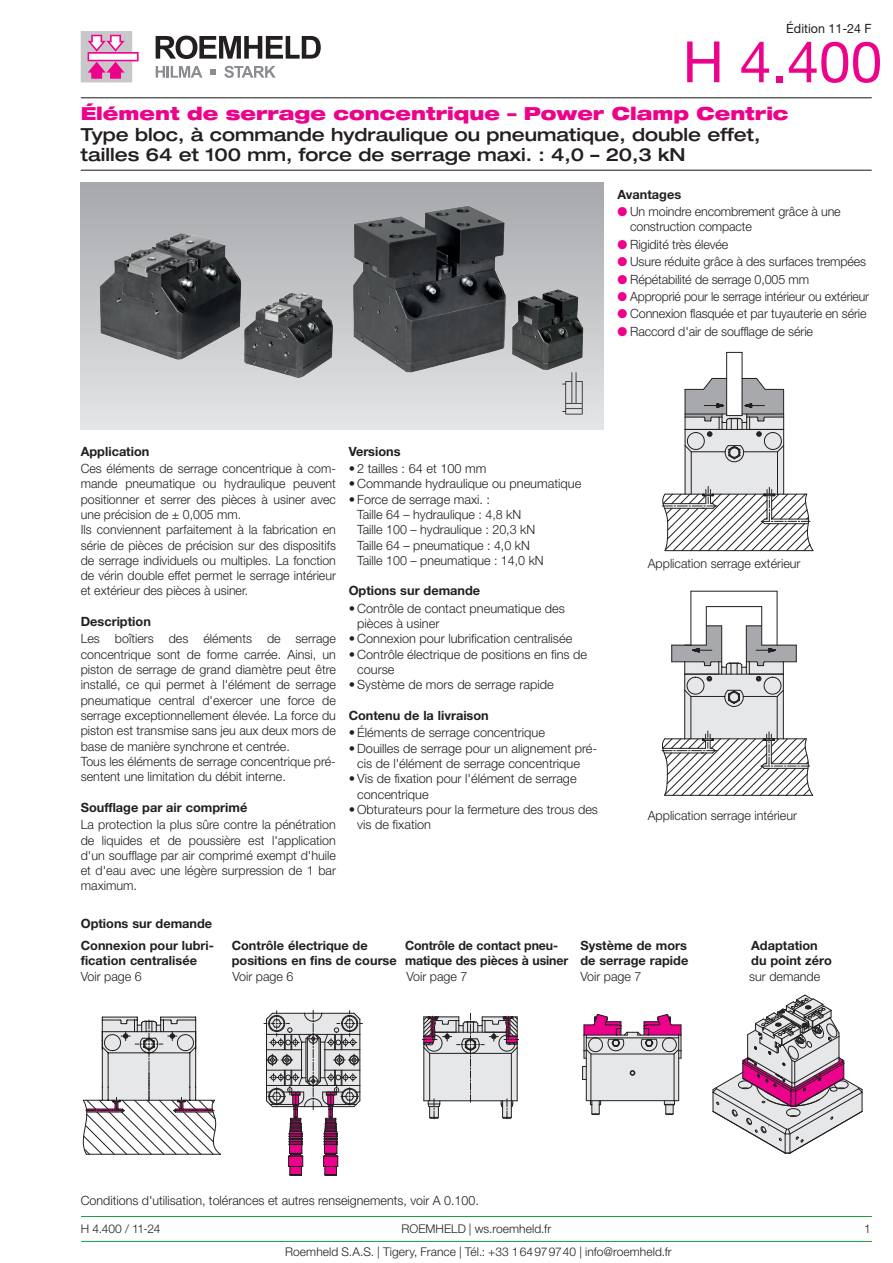
<style>
.page{position:relative;width:893px;height:1263px;background:#fff}
.page>*{position:absolute;margin:0;border:0;box-sizing:border-box;transform-origin:0 0}
.t1{font:57px "Helvetica Neue LT Pro";color:#ed028c}
.t2{font:500 expanded 18px/20.2px "Helvetica Neue LT Pro";color:#231f20}
.t3{font:900 expanded 18px "Helvetica Neue LT Pro";color:#ed028c}
.t4{font:300 12.75px/15.3px "Helvetica Neue LT Pro";color:#231f20}
.t5{font:700 12.75px/15.3px "Helvetica Neue LT Pro";color:#231f20}
.t6{font:300 12.75px "Helvetica Neue LT Pro";color:#231f20;scale:.96 1}
.t7{font:12.75px "Helvetica Neue LT Pro";color:#231f20}
.t8{font:300 12px "Helvetica Neue LT Pro";letter-spacing:.005em;color:#231f20}
.s1{color:#ed028c}
</style>
<div class="page">
<svg style="left:156px;top:36px;width:165px;height:23px"></svg>
<svg style="left:156px;top:66px;width:46px;height:12px"></svg>
<svg style="left:224px;top:66px;width:52px;height:12px"></svg>
<svg style="left:210px;top:69px;width:6px;height:6px"></svg>
<svg style="left:81px;top:31px;width:58px;height:51px"></svg>
<hr style="left:81px;top:170px;width:791px;height:1px;background:#231f20">
<hr style="left:81px;top:97px;width:791px;height:1px;background:#231f20">
<div style="left:81px;top:183px;width:523px;height:246px;background:linear-gradient(to bottom,#a7a8ac,#e4e5e6)"></div>
<svg style="left:582px;top:1014px;width:100px;height:101px"></svg>
<hr style="left:674px;top:1054px;width:1px;height:47px;background:#231f20">
<hr style="left:591px;top:1054px;width:83px;height:1px;background:#231f20">
<hr style="left:591px;top:1054px;width:1px;height:47px;background:#231f20">
<hr style="left:591px;top:1100px;width:83px;height:1px;background:#231f20">
<svg style="left:83px;top:1010px;width:279px;height:166px"></svg>
<svg style="left:422px;top:1013px;width:97px;height:106px"></svg>
<svg style="left:712px;top:994px;width:151px;height:160px"></svg>
<svg style="left:727px;top:352px;width:15px;height:1px"></svg>
<hr style="left:706px;top:606px;width:56px;height:1px;background:#231f20">
<hr style="left:761px;top:607px;width:1px;height:38px;background:#231f20">
<hr style="left:706px;top:607px;width:1px;height:38px;background:#231f20">
<hr style="left:777px;top:591px;width:1px;height:54px;background:#231f20">
<hr style="left:691px;top:591px;width:86px;height:1px;background:#231f20">
<hr style="left:690px;top:591px;width:1px;height:54px;background:#231f20">
<svg style="left:662px;top:625px;width:151px;height:171px"></svg>
<hr style="left:726px;top:352px;width:1px;height:64px;background:#231f20">
<hr style="left:742px;top:352px;width:1px;height:64px;background:#231f20">
<svg style="left:662px;top:377px;width:152px;height:174px"></svg>
<img style="left:81px;top:213px;width:259px;height:172px">
<img style="left:340px;top:205px;width:257px;height:219px">
<svg style="left:562px;top:372px;width:21px;height:42px"></svg>
<hr style="left:81px;top:1241px;width:791px;height:1px;background:#1b9c42">
<hr style="left:81px;top:1216px;width:791px;height:1px;background:#1b9c42">
<p class="t7" style="left:786px;top:20px;width:87px">Édition 11-24 F</p>
<h1 class="t1" style="left:683px;top:27px;width:201px">H 4.400</h1>
<h2 class="t3" style="left:81px;top:102px;width:709px">Élément de serrage concentrique – Power Clamp Centric</h2>
<h2 class="t2" style="left:81px;top:123px;width:681px">Type bloc, à commande hydraulique ou pneumatique, double effet, tailles 64 et 100 mm, force de serrage maxi. : 4,0 – 20,3 kN</h2>
<p class="t5" style="left:617px;top:186px;width:65px">Avantages</p>
<p class="t4" style="left:630px;top:204px;width:212px;text-indent:-13px"><span class="s1">●</span> Un moindre encombrement grâce à une construction compacte</p>
<p class="t4" style="left:617px;top:236px;width:112px"><span class="s1">●</span> Rigidité très élevée</p>
<p class="t4" style="left:617px;top:254px;width:250px"><span class="s1">●</span> Usure réduite grâce à des surfaces trempées</p>
<p class="t4" style="left:617px;top:271px;width:193px"><span class="s1">●</span> Répétabilité de serrage 0,005 mm</p>
<p class="t6" style="left:617px;top:289px;width:264px"><span class="s1">●</span> Approprié pour le serrage intérieur ou extérieur</p>
<p class="t4" style="left:617px;top:306px;width:251px"><span class="s1">●</span> Connexion flasquée et par tuyauterie en série</p>
<p class="t4" style="left:617px;top:323px;width:197px"><span class="s1">●</span> Raccord d'air de soufflage de série</p>
<p class="t5" style="left:81px;top:443px;width:70px">Application</p>
<p class="t4" style="left:81px;top:461px;width:257px">Ces éléments de serrage concentrique à com&shy;mande pneumatique ou hydraulique peuvent positionner et serrer des pièces à usiner avec une précision de ± 0,005 mm.<br>Ils conviennent parfaitement à la fabrication en série de pièces de précision sur des dispositifs de serrage individuels ou multiples. La fonction de vérin double effet permet le serrage intérieur et extérieur des pièces à usiner.</p>
<p class="t5" style="left:81px;top:614px;width:72px">Description</p>
<p class="t4" style="left:81px;top:631px;width:257px">Les boîtiers des éléments de serrage concentrique sont de forme carrée. Ainsi, un piston de serrage de grand diamètre peut être installé, ce qui permet à l'élément de serrage pneumatique central d'exercer une force de serrage exceptionnellement élevée. La force du piston est transmise sans jeu aux deux mors de base de manière synchrone et centrée.<br>Tous les éléments de serrage concentrique pré&shy;sentent une limitation du débit interne.</p>
<p class="t5" style="left:81px;top:799px;width:168px">Soufflage par air comprimé</p>
<p class="t4" style="left:81px;top:817px;width:257px;text-align:justify">La protection la plus sûre contre la pénétration de liquides et de poussière est l'application d'un soufflage par air comprimé exempt d'huile et d'eau avec une légère surpression de 1 bar maximum.</p>
<p class="t5" style="left:81px;top:915px;width:133px">Options sur demande</p>
<p class="t5" style="left:349px;top:443px;width:53px">Versions</p>
<p class="t4" style="left:349px;top:461px;width:139px">• 2 tailles : 64 et 100 mm</p>
<p class="t4" style="left:349px;top:476px;width:234px">• Commande hydraulique ou pneumatique</p>
<p class="t4" style="left:357px;top:491px;width:188px;text-indent:-9px">• Force de serrage maxi. :<br>Taille 64 – hydraulique : 4,8 kN<br>Taille 100 – hydraulique : 20,3 kN<br>Taille 64 – pneumatique : 4,0 kN<br>Taille 100 – pneumatique : 14,0 kN</p>
<p class="t5" style="left:349px;top:583px;width:133px">Options sur demande</p>
<p class="t4" style="left:357px;top:600px;width:209px;text-indent:-9px">• Contrôle de contact pneumatique des pièces à usiner</p>
<p class="t4" style="left:349px;top:631px;width:225px">• Connexion pour lubrification centralisée</p>
<p class="t4" style="left:357px;top:646px;width:232px;text-indent:-9px">• Contrôle électrique de positions en fins de course</p>
<p class="t4" style="left:349px;top:677px;width:207px">• Système de mors de serrage rapide</p>
<p class="t5" style="left:349px;top:707px;width:142px">Contenu de la livraison</p>
<p class="t4" style="left:349px;top:725px;width:198px">• Éléments de serrage concentrique</p>
<p class="t4" style="left:357px;top:740px;width:241px;text-indent:-9px">• Douilles de serrage pour un alignement pré&shy;cis de l'élément de serrage concentrique</p>
<p class="t4" style="left:357px;top:771px;width:221px;text-indent:-9px">• Vis de fixation pour l'élément de serrage concentrique</p>
<p class="t4" style="left:357px;top:801px;width:242px;text-indent:-9px">• Obturateurs pour la fermeture des trous des vis de fixation</p>
<p class="t4" style="left:648px;top:555px;width:154px">Application serrage extérieur</p>
<p class="t4" style="left:648px;top:807px;width:151px">Application serrage intérieur</p>
<p class="t5" style="left:81px;top:937px;width:135px">Connexion pour lubri&shy;fication centralisée</p>
<p class="t5" style="left:232px;top:937px;width:167px">Contrôle électrique de positions en fins de course</p>
<p class="t5" style="left:405px;top:937px;width:165px">Contrôle de contact pneu&shy;matique des pièces à usiner</p>
<p class="t5" style="left:580px;top:937px;width:109px">Système de mors de serrage rapide</p>
<p class="t5" style="left:751px;top:937px;width:82px">Adaptation du point zéro</p>
<p class="t4" style="left:81px;top:968px;width:62px">Voir page 6</p>
<p class="t4" style="left:232px;top:968px;width:62px">Voir page 6</p>
<p class="t4" style="left:406px;top:968px;width:62px">Voir page 7</p>
<p class="t4" style="left:580px;top:968px;width:62px">Voir page 7</p>
<p class="t4" style="left:749px;top:968px;width:73px">sur demande</p>
<p class="t4" style="left:81px;top:1193px;width:400px">Conditions d'utilisation, tolérances et autres renseignements, voir A 0.100.</p>
<p class="t8" style="left:285px;top:1244px;width:388px">Roemheld S.A.S. | Tigery, France | Tél.: +33 164979740 | info@roemheld.fr</p>
<p class="t8" style="left:81px;top:1222px;width:81px">H 4.400 / 11-24</p>
<p class="t8" style="left:402px;top:1222px;width:151px">ROEMHELD | ws.roemheld.fr</p>
<p class="t8" style="left:864px;top:1222px;width:8px">1</p>
</div>
